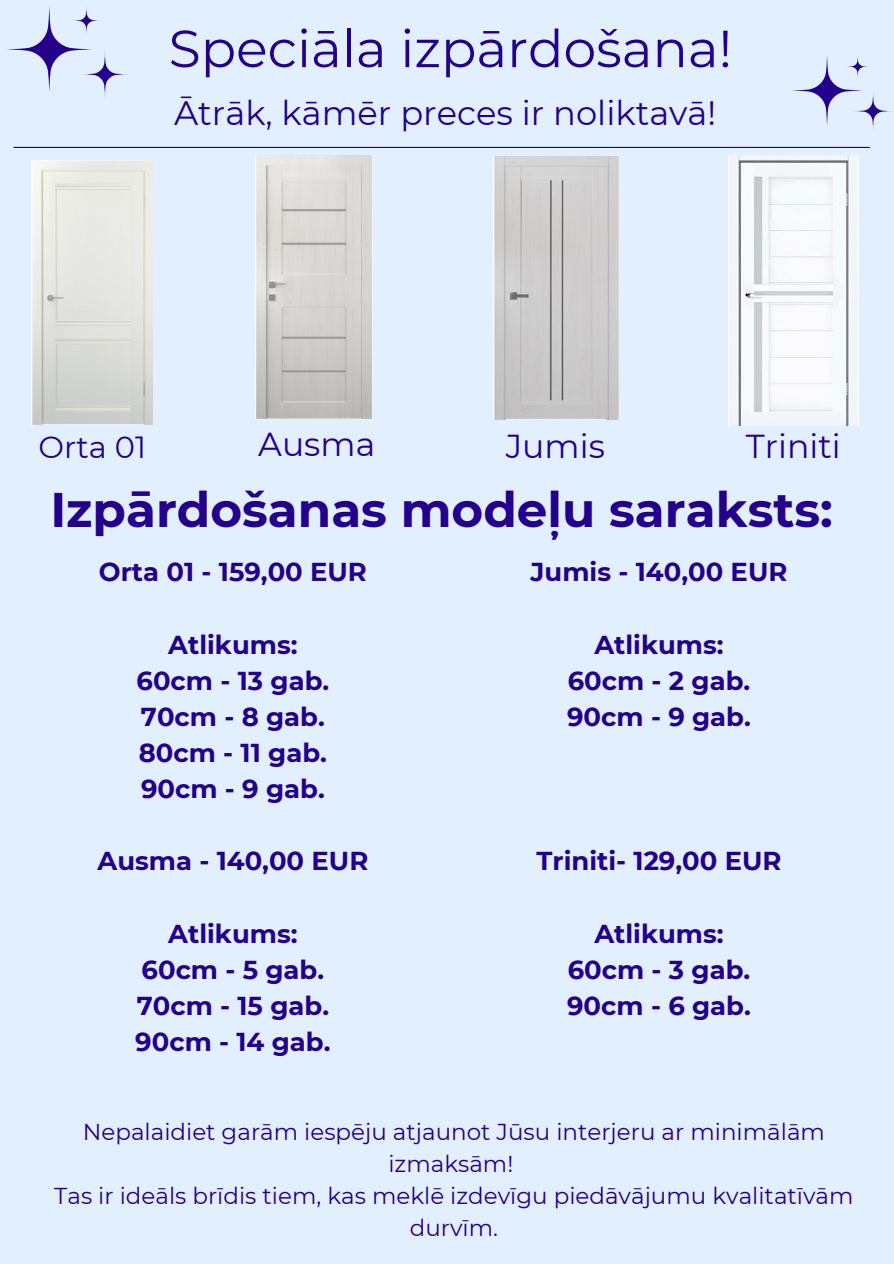
<style>
.page{position:relative;width:894px;height:1264px;background:#fff}
.page>*{position:absolute;margin:0;border:0;box-sizing:border-box;transform-origin:0 0}
.t1{font:52.2px "Montserrat";color:#24008b}
.t2{font:700 48.45px "Montserrat";color:#24008b}
.t3{font:33.75px "Montserrat";color:#24008b}
.t4{font:33.15px "Montserrat";color:#24008b}
.t5{font:30.6px "Montserrat";color:#24008b}
.t6{font:700 25.95px/36.2px "Montserrat";color:#24008b;text-align:center}
.t7{font:22.95px/31.8px "Montserrat";color:#24008b;text-align:center}
</style>
<div class="page">
<div style="left:0;top:0;width:893px;height:1263px;background:#e2efff"></div>
<hr style="left:13px;top:147px;width:856px;height:1px;background:#24008b">
<svg style="left:7px;top:7px;width:121px;height:90px"></svg>
<svg style="left:792px;top:55px;width:100px;height:75px"></svg>
<img style="left:255px;top:155px;width:117px;height:263px">
<img style="left:494px;top:156px;width:124px;height:264px">
<img style="left:32px;top:161px;width:120px;height:263px">
<img style="left:728px;top:155px;width:130px;height:270px">
<h1 class="t1" style="left:169px;top:17px;width:565px">Speciāla izpārdošana!</h1>
<h3 class="t3" style="left:174px;top:93px;width:543px">Ātrāk, kāmēr preces ir noliktavā!</h3>
<p class="t5" style="left:38px;top:428px;width:109px">Orta 01</p>
<p class="t4" style="left:258px;top:424px;width:118px">Ausma</p>
<p class="t4" style="left:505px;top:426px;width:101px">Jumis</p>
<p class="t4" style="left:745px;top:426px;width:96px">Triniti</p>
<h2 class="t2" style="left:50px;top:479px;width:783px">Izpārdošanas modeļu saraksts:</h2>
<p class="t6" style="left:99px;top:554px;width:269px">Orta 01 - 159,00 EUR</p>
<p class="t6" style="left:136px;top:626px;width:194px">Atlikums:<br>60cm - 13 gab.<br>70cm - 8 gab.<br>80cm - 11 gab.<br>90cm - 9 gab.</p>
<p class="t6" style="left:97px;top:843px;width:272px">Ausma - 140,00 EUR</p>
<p class="t6" style="left:135px;top:915px;width:197px">Atlikums:<br>60cm - 5 gab.<br>70cm - 15 gab.<br>90cm - 14 gab.</p>
<p class="t6" style="left:530px;top:554px;width:258px">Jumis - 140,00 EUR</p>
<p class="t6" style="left:567px;top:626px;width:185px">Atlikums:<br>60cm - 2 gab.<br>90cm - 9 gab.</p>
<p class="t6" style="left:536px;top:843px;width:246px">Triniti- 129,00 EUR</p>
<p class="t6" style="left:567px;top:915px;width:185px">Atlikums:<br>60cm - 3 gab.<br>90cm - 6 gab.</p>
<p class="t7" style="left:54px;top:1116px;width:800px">Nepalaidiet garām iespēju atjaunot Jūsu interjeru ar minimālām izmaksām!<br>Tas ir ideāls brīdis tiem, kas meklē izdevīgu piedāvājumu kvalitatīvām durvīm.</p>
</div>
